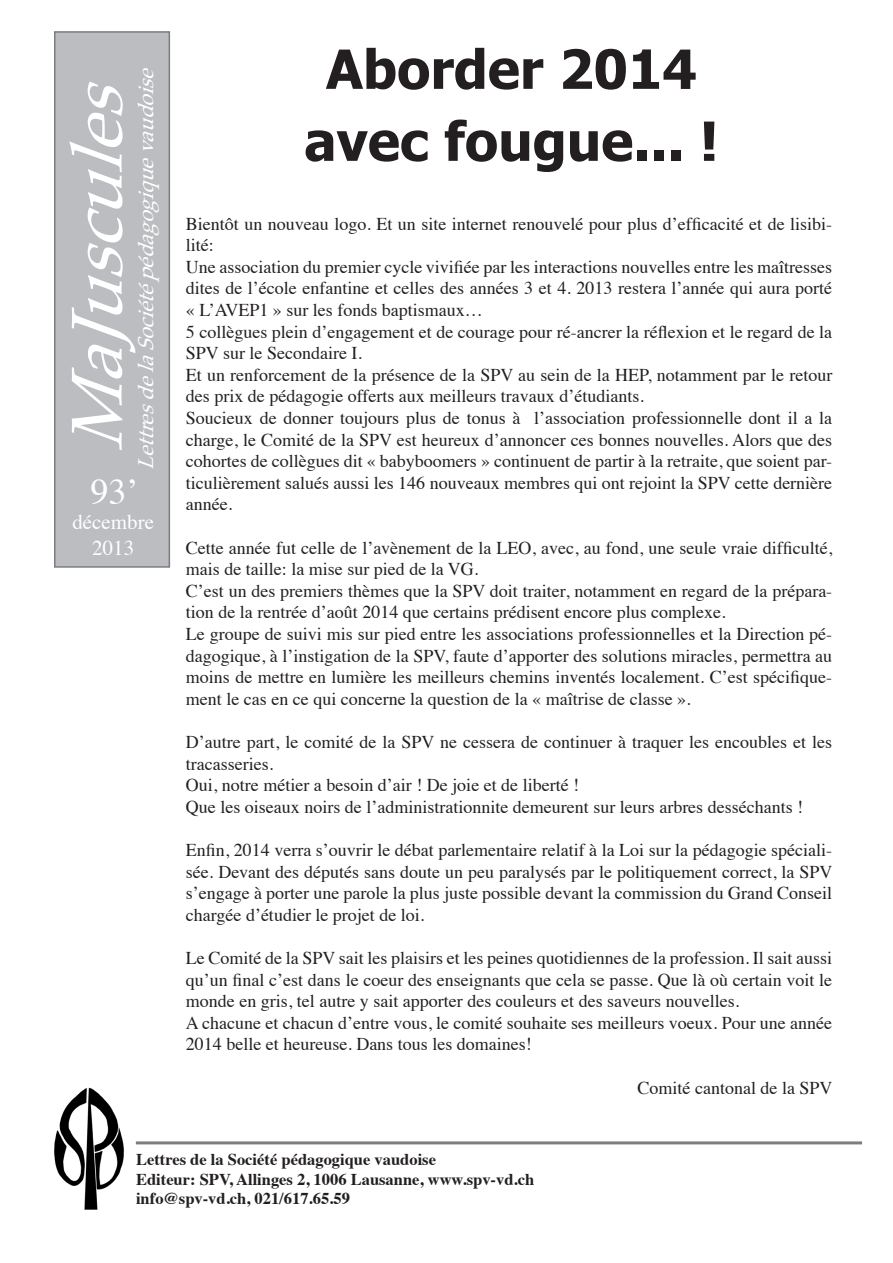
<style>
.page{position:relative;width:893px;height:1263px;background:#fff}
.page>*{position:absolute;margin:0;border:0;box-sizing:border-box;transform-origin:0 0}
.t1{font:italic 72px "Palatino";color:#fff}
.t2{font:700 54px/72px "Tahoma";color:#231f20;text-align:center}
.t3{font:36px "Times";color:#fff}
.t4{font:italic 21px "Palatino";color:#fff}
.t5{font:21px/25.2px "Times";color:#fff;text-align:center}
.t6{font:18px/21.6px "Times";color:#231f20}
.t7{font:700 16.5px/19.8px "Times";color:#231f20}
</style>
<div class="page">
<div style="left:54px;top:31px;width:116px;height:537px;background:#bcbdc0;border:2px solid #7b7d80"></div>
<img style="left:54px;top:1087px;width:70px;height:123px">
<div style="left:136px;top:1141px;width:726px;height:3px;background:#bcbdc0;border:2px solid #7b7d80"></div>
<h1 class="t1" style="left:69px;top:452px;width:391px;rotate:-90deg">MaJuscules</h1>
<p class="t4" style="left:138px;top:470px;width:409px;rotate:-90deg">LettresdelaSociétép édag og iquevaudoise</p>
<h3 class="t3" style="left:91px;top:479px;width:49px">93’</h3>
<p class="t5" style="left:72px;top:512px;width:83px">décembre<br>2013</p>
<h3 class="t3" style="left:91px;top:496px;width:49px">67’</h3>
<p class="t5" style="left:72px;top:529px;width:84px">février 08</p>
<h2 class="t2" style="left:304px;top:38px;width:416px">Aborder 2014 avec fougue... !</h2>
<p class="t6" style="left:186px;top:211px;width:648px">Bientôt un nouveau logo. Et un site internet renouvelé pour plus d’efficacité et de lisibi&shy;lité:<br>Une association du premier cycle vivifiée par les interactions nouvelles entre les maîtresses dites de l’école enfantine et celles des années 3 et 4. 2013 restera l’année qui aura porté « L’AVEP1 » sur les fonds baptismaux…<br>5 collègues plein d’engagement et de courage pour ré-ancrer la réflexion et le regard de la SPV sur le Secondaire I.<br>Et un renforcement de la présence de la SPV au sein de la HEP, notamment par le retour des prix de pédagogie offerts aux meilleurs travaux d’étudiants.<br>Soucieux de donner toujours plus de tonus à l’association professionnelle dont il a la charge, le Comité de la SPV est heureux d’annoncer ces bonnes nouvelles. Alors que des cohortes de collègues dit « babyboomers » continuent de partir à la retraite, que soient par&shy;ticulièrement salués aussi les 146 nouveaux membres qui ont rejoint la SPV cette dernière année.</p>
<p class="t6" style="left:186px;top:535px;width:648px">Cette année fut celle de l’avènement de la LEO, avec, au fond, une seule vraie difficulté, mais de taille: la mise sur pied de la VG.<br>C’est un des premiers thèmes que la SPV doit traiter, notamment en regard de la prépara&shy;tion de la rentrée d’août 2014 que certains prédisent encore plus complexe.<br>Le groupe de suivi mis sur pied entre les associations professionnelles et la Direction pé&shy;dagogique, à l’instigation de la SPV, faute d’apporter des solutions miracles, permettra au moins de mettre en lumière les meilleurs chemins inventés localement. C’est spécifique&shy;ment le cas en ce qui concerne la question de la « maîtrise de classe ».</p>
<p class="t6" style="left:186px;top:733px;width:648px">D’autre part, le comité de la SPV ne cessera de continuer à traquer les encoubles et les tracasseries.<br>Oui, notre métier a besoin d’air ! De joie et de liberté !<br>Que les oiseaux noirs de l’administrationnite demeurent sur leurs arbres desséchants !</p>
<p class="t6" style="left:186px;top:838px;width:648px;text-align:justify">Enfin, 2014 verra s’ouvrir le débat parlementaire relatif à la Loi sur la pédagogie spéciali&shy;sée. Devant des députés sans doute un peu paralysés par le politiquement correct, la SPV s’engage à porter une parole la plus juste possible devant la commission du Grand Conseil chargée d’étudier le projet de loi.</p>
<p class="t6" style="left:186px;top:949px;width:648px">Le Comité de la SPV sait les plaisirs et les peines quotidiennes de la profession. Il sait aussi qu’un final c’est dans le coeur des enseignants que cela se passe. Que là où certain voit le monde en gris, tel autre y sait apporter des couleurs et des saveurs nouvelles.<br>A chacune et chacun d’entre vous, le comité souhaite ses meilleurs voeux. Pour une année 2014 belle et heureuse. Dans tous les domaines!</p>
<p class="t6" style="left:638px;top:1078px;width:196px">Comité cantonal de la SPV</p>
<p class="t7" style="left:136px;top:1151px;width:400px">Lettres de la Société pédagogique vaudoise<br>Editeur: SPV, Allinges 2, 1006 Lausanne, www.spv-vd.ch info@spv-vd.ch, 021/617.65.59</p>
</div>
